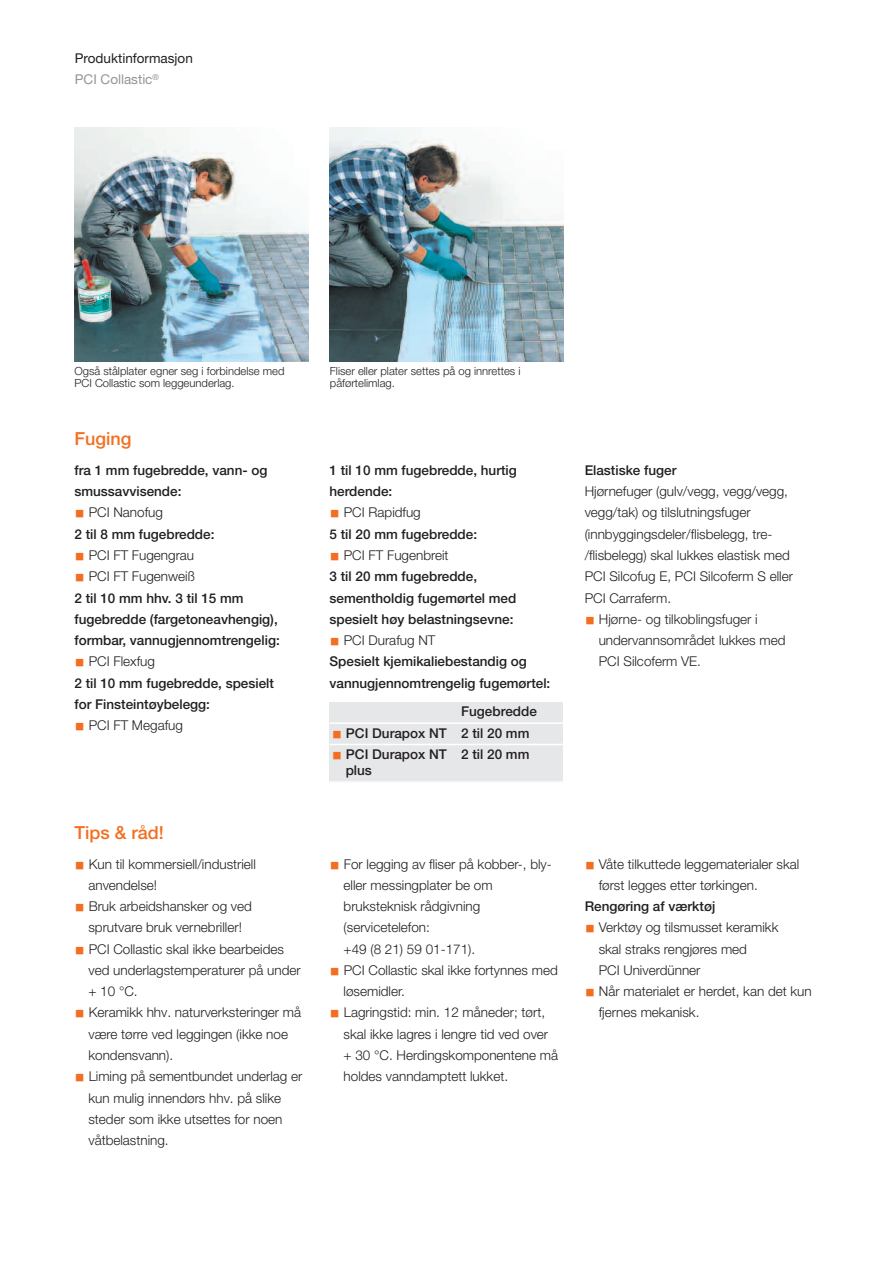
<style>
.page{position:relative;width:893px;height:1263px;background:#fff}
.page>*{position:absolute;margin:0;border:0;box-sizing:border-box;transform-origin:0 0}
.t1{font:500 18px "Helvetica Neue LT Pro";color:#f36e21}
.t2{font:300 13.5px/21.3px "Helvetica Neue LT Pro";color:#231f20}
.t3{font:500 13.5px/21.3px "Helvetica Neue LT Pro";color:#231f20}
.t4{font:13.5px/21.3px "Helvetica Neue LT Pro";color:#231f20}
.t5{font:300 11.25px/12px "Helvetica Neue LT Pro";color:#231f20}
.s1{color:#939598}
.s2{font-family:"Li Gothic Med";font-weight:400;font-size:10.5px;color:#f36e21}
.s3{font-weight:300}
</style>
<div class="page">
<img style="left:330px;top:128px;width:234px;height:233px">
<img style="left:74px;top:128px;width:234px;height:233px">
<div style="left:330px;top:702px;width:129px;height:21px;background:#e6e7e9"></div>
<div style="left:459px;top:702px;width:104px;height:21px;background:#e6e7e9"></div>
<div style="left:330px;top:723px;width:129px;height:21px;background:#e6e7e9"></div>
<div style="left:459px;top:723px;width:104px;height:21px;background:#e6e7e9"></div>
<div style="left:330px;top:744px;width:129px;height:39px;background:#e6e7e9"></div>
<div style="left:459px;top:744px;width:104px;height:39px;background:#e6e7e9"></div>
<hr style="left:330px;top:722px;width:233px;height:2px;background:#fff">
<hr style="left:330px;top:744px;width:233px;height:1px;background:#fff">
<hr style="left:330px;top:781px;width:233px;height:2px;background:#fff">
<p class="t4" style="left:75px;top:49px;width:120px">Produktinformasjon<br><span class="s1">PCI Collastic</span><sup>®</sup></p>
<p class="t5" style="left:74px;top:366px;width:212px">Også stålplater egner seg i forbindelse med<br>PCI Collastic som leggeunderlag.</p>
<h1 class="t1" style="left:74px;top:433px;width:59px">Fuging</h1>
<p class="t3" style="left:74px;top:461px;width:195px">fra 1 mm fugebredde, vann- og smussavvisende:</p>
<p class="t3" style="left:74px;top:503px;width:142px"><span class="s2">■</span> <span class="s3">PCI Nanofug<br></span>2 til 8 mm fugebredde:</p>
<p class="t2" style="left:74px;top:546px;width:121px"><span class="s2">■</span> PCI FT Fugengrau</p>
<p class="t3" style="left:74px;top:567px;width:207px"><span class="s2">■</span> <span class="s3">PCI FT Fugenweiß<br></span>2 til 10 mm hhv. 3 til 15 mm fugebredde (fargetoneavhengig), formbar, vannugjennomtrengelig:</p>
<p class="t3" style="left:74px;top:652px;width:201px"><span class="s2">■</span> <span class="s3">PCI Flexfug<br></span>2 til 10 mm fugebredde, spesielt for Finsteintøybelegg:</p>
<p class="t2" style="left:74px;top:716px;width:110px"><span class="s2">■</span> PCI FT Megafug</p>
<h1 class="t1" style="left:74px;top:826px;width:91px">Tips &amp; råd!</h1>
<p class="t2" style="left:88px;top:854px;width:169px;text-indent:-14px"><span class="s2">■</span> Kun til kommersiell/industriell anvendelse!</p>
<p class="t2" style="left:74px;top:897px;width:179px;text-align:center"><span class="s2">■</span> Bruk arbeidshansker og ved sprutvare bruk vernebriller!</p>
<p class="t2" style="left:88px;top:939px;width:214px;text-indent:-14px"><span class="s2">■</span> PCI Collastic skal ikke bearbeides ved underlagstemperaturer på under + 10 °C.</p>
<p class="t2" style="left:88px;top:1003px;width:214px;text-indent:-14px"><span class="s2">■</span> Keramikk hhv. naturverksteringer må være tørre ved leggingen (ikke noe kondensvann).</p>
<p class="t2" style="left:88px;top:1067px;width:216px;text-indent:-14px"><span class="s2">■</span> Liming på sementbundet underlag er kun mulig innendørs hhv. på slike steder som ikke utsettes for noen våtbelastning.</p>
<p class="t5" style="left:330px;top:366px;width:192px">Fliser eller plater settes på og innrettes i påførtelimlag.</p>
<p class="t3" style="left:330px;top:461px;width:189px">1 til 10 mm fugebredde, hurtig herdende:</p>
<p class="t3" style="left:330px;top:503px;width:149px"><span class="s2">■</span> <span class="s3">PCI Rapidfug<br></span>5 til 20 mm fugebredde:</p>
<p class="t3" style="left:330px;top:546px;width:188px"><span class="s2">■</span> <span class="s3">PCI FT Fugenbreit<br></span>3 til 20 mm fugebredde, sementholdig fugemørtel med spesielt høy belastningsevne:</p>
<p class="t3" style="left:330px;top:631px;width:222px"><span class="s2">■</span> <span class="s3">PCI Durafug NT<br></span>Spesielt kjemikaliebestandig og vannugjennomtrengelig fugemørtel:</p>
<p class="t3" style="left:461px;top:702px;width:77px">Fugebredde</p>
<p class="t3" style="left:332px;top:723px;width:199px"><span class="s2">■</span> PCI Durapox NT 2 til 20 mm</p>
<p class="t3" style="left:346px;top:747px;width:103px;line-height:16.2px;text-indent:-14px"><span class="s2">■</span> PCI Durapox NT plus</p>
<p class="t3" style="left:461px;top:745px;width:70px">2 til 20 mm</p>
<p class="t3" style="left:585px;top:461px;width:93px">Elastiske fuger</p>
<p class="t2" style="left:585px;top:482px;width:210px">Hjørnefuger (gulv/vegg, vegg/vegg, vegg/tak) og tilslutningsfuger (innbyggingsdeler/flisbelegg, tre-/flisbelegg) skal lukkes elastisk med PCI Silcofug E, PCI Silcoferm S eller PCI Carraferm.</p>
<p class="t2" style="left:599px;top:610px;width:188px;text-indent:-14px"><span class="s2">■</span> Hjørne- og tilkoblingsfuger i undervannsområdet lukkes med<br>PCI Silcoferm VE.</p>
<p class="t2" style="left:344px;top:854px;width:210px;text-indent:-14px"><span class="s2">■</span> For legging av fliser på kobber-, bly&shy;eller messingplater be om bruksteknisk rådgivning (servicetelefon:<br>+49 (8 21) 59 01-171).</p>
<p class="t2" style="left:344px;top:961px;width:216px;text-indent:-14px"><span class="s2">■</span> PCI Collastic skal ikke fortynnes med løsemidler.</p>
<p class="t2" style="left:344px;top:1003px;width:216px;text-indent:-14px"><span class="s2">■</span> Lagringstid: min. 12 måneder; tørt, skal ikke lagres i lengre tid ved over + 30 °C. Herdingskomponentene må holdes vanndamptett lukket.</p>
<p class="t2" style="left:599px;top:854px;width:202px;text-indent:-14px"><span class="s2">■</span> Våte tilkuttede leggematerialer skal først legges etter tørkingen.</p>
<p class="t3" style="left:585px;top:897px;width:132px">Rengøring af værktøj</p>
<p class="t2" style="left:599px;top:918px;width:181px;text-indent:-14px"><span class="s2">■</span> Verktøy og tilsmusset keramikk skal straks rengjøres med<br>PCI Univerdünner</p>
<p class="t2" style="left:599px;top:982px;width:215px;text-indent:-14px"><span class="s2">■</span> Når materialet er herdet, kan det kun fjernes mekanisk.</p>
</div>
